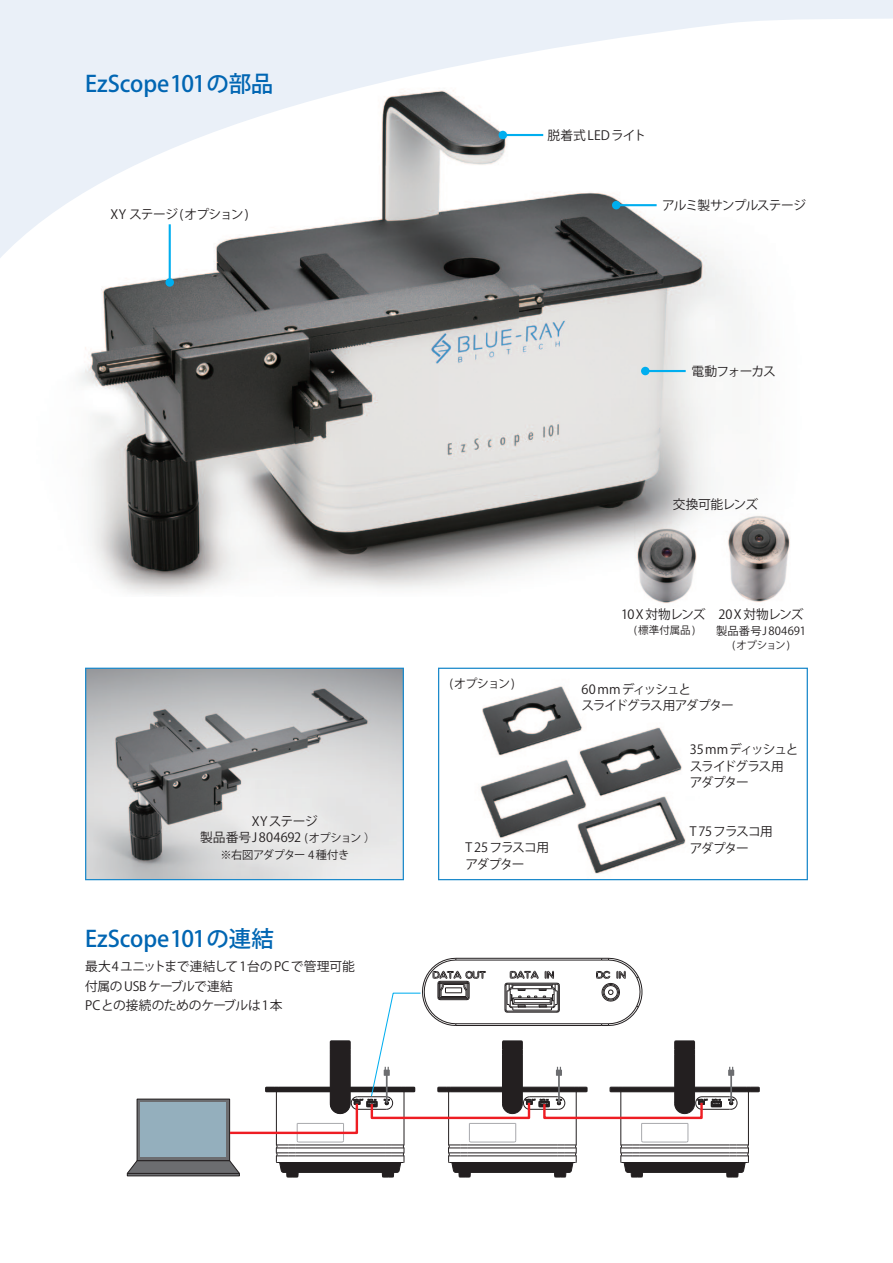
<style>
.page{position:relative;width:893px;height:1263px;background:#fff}
.page>*{position:absolute;margin:0;border:0;box-sizing:border-box;transform-origin:0 0}
.t1{font:500 22.5px "Koz Go Pro";letter-spacing:-.005em;color:#0166b3}
.t2{font:12.75px "Koz Go Pro";letter-spacing:-.045em;color:#231f20}
.t3{font:12.75px/19.5px "Koz Go Pro";letter-spacing:-.01em;color:#231f20}
.t4{font:12.75px/16.5px "Koz Go Pro";letter-spacing:-.095em;color:#231f20}
.t5{font:12.75px/16.5px "Koz Go Pro";letter-spacing:.005em;color:#231f20;text-align:center}
.t6{font:12.75px "Koz Go Pro";letter-spacing:-.07em;color:#231f20}
.t7{font:12.75px "Koz Go Pro";letter-spacing:-.005em;color:#231f20}
.t8{font:12px "Koz Go Pro";letter-spacing:-.08em;color:#231f20}
.t9{font:11.25px "Koz Go Pro";letter-spacing:-.025em;color:#231f20}
.t10{font:11.25px "Koz Go Pro";letter-spacing:-.005em;color:#231f20}
.t11{font:10.5px "Koz Go Pro";letter-spacing:-.025em;color:#231f20}
.s1{font-size:11.25px}
</style>
<div class="page">
<svg style="left:0;top:0;width:893px;height:258px;fill:#eaf0f8"></svg>
<img style="left:34px;top:81px;width:784px;height:513px">
<img style="left:480px;top:686px;width:206px;height:188px">
<div style="left:438px;top:668px;width:370px;height:212px;border:1px solid #1d8acb"></div>
<img style="left:714px;top:505px;width:77px;height:97px">
<img style="left:87px;top:670px;width:315px;height:208px">
<div style="left:85px;top:668px;width:319px;height:212px;border:1px solid #1d8acb"></div>
<svg style="left:127px;top:958px;width:633px;height:220px"></svg>
<hr style="left:503px;top:134px;width:40px;height:2px;background:#00aeef">
<div style="left:499px;top:131px;width:8px;height:8px;background:#00aeef;border-radius:50%"></div>
<hr style="left:645px;top:370px;width:41px;height:2px;background:#00aeef">
<div style="left:641px;top:367px;width:8px;height:8px;background:#00aeef;border-radius:50%"></div>
<hr style="left:616px;top:204px;width:41px;height:2px;background:#00aeef">
<div style="left:612px;top:201px;width:8px;height:8px;background:#00aeef;border-radius:50%"></div>
<hr style="left:169px;top:224px;width:2px;height:58px;background:#00aeef">
<div style="left:165px;top:278px;width:9px;height:9px;background:#00aeef;border-radius:50%"></div>
<img style="left:635px;top:505px;width:70px;height:99px">
<h1 class="t1" style="left:85px;top:69px;width:190px">EzScope101の部品</h1>
<p class="t2" style="left:111px;top:206px;width:140px">XY ステージ(オプション)</p>
<p class="t5" style="left:200px;top:813px;width:177px">XYステージ<br>製品番号J 804692 <span class="s1">(オプション ）</span></p>
<p class="t9" style="left:220px;top:847px;width:130px">※右図アダプター 4 種付き</p>
<h1 class="t1" style="left:85px;top:924px;width:190px">EzScope101の連結</h1>
<p class="t3" style="left:85px;top:957px;width:271px">最大4ユニットまで連結して1台の PC で管理可能付属のUSBケーブルで連結<br>PCとの接続のためのケーブルは1本</p>
<p class="t7" style="left:547px;top:127px;width:100px">脱着式 LEDライト</p>
<p class="t6" style="left:662px;top:197px;width:145px">アルミ製サンプルステージ</p>
<p class="t8" style="left:449px;top:676px;width:67px">(オプション)</p>
<p class="t6" style="left:691px;top:363px;width:86px">電動フォーカス</p>
<p class="t2" style="left:673px;top:496px;width:87px">交換可能レンズ</p>
<p class="t2" style="left:719px;top:606px;width:87px">20X 対物レンズ</p>
<p class="t10" style="left:716px;top:623px;width:91px">製品番号J 804691</p>
<p class="t11" style="left:732px;top:638px;width:59px">(オプション)</p>
<p class="t4" style="left:581px;top:681px;width:154px">60 mm ディッシュと<br>スライドグラス用アダプター</p>
<p class="t4" style="left:690px;top:742px;width:110px">35 mm ディッシュとスライドグラス用アダプター</p>
<p class="t2" style="left:690px;top:823px;width:85px">T 75フラスコ用</p>
<p class="t2" style="left:621px;top:606px;width:86px">10X 対物レンズ</p>
<p class="t11" style="left:634px;top:623px;width:63px">(標準付属品)</p>
<p class="t2" style="left:466px;top:839px;width:85px">T 25フラスコ用</p>
<p class="t2" style="left:690px;top:840px;width:60px">アダプター</p>
<p class="t2" style="left:466px;top:856px;width:60px">アダプター</p>
</div>
